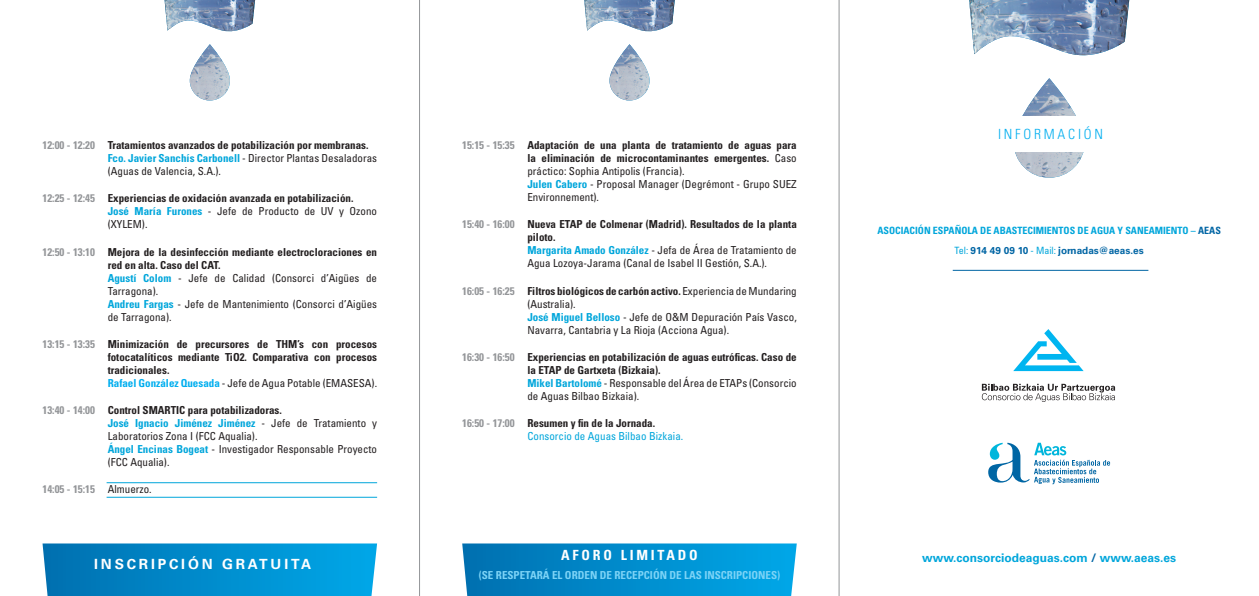
<style>
.page{position:relative;width:1259px;height:596px;background:#fff}
.page>*{position:absolute;margin:0;border:0;box-sizing:border-box;transform-origin:0 0}
.t1{font:700 14px "Univers LT Std";letter-spacing:.2em;color:#fff}
.t2{font:700 condensed 14px "Univers LT Std";letter-spacing:.2em;color:#fff}
.t3{font:300 condensed 14px "Univers LT Std";letter-spacing:.2em;color:#00aeef}
.t4{font:700 12px "Univers LT Std";color:#00a6db}
.t5{font:condensed 11px/13px "Univers LT Std";color:#231f20}
.t6{font:700 condensed 11px/13px "Univers LT Std";color:#231f20}
.t7{font:700 condensed 11px "Univers LT Std";color:#7cd3f6}
.t8{font:condensed 11px "Univers LT Std";color:#00a6db}
.t9{font:700 condensed 11px "Univers LT Std";color:#939598}
.t10{font:700 condensed 10px "Univers LT Std";color:#00a6db}
.t11{font:700 10px "Univers LT Std";color:#0065a4}
.s1{color:#939598}
.s2{font-weight:700;color:#00a6db}
.s3{font-weight:700;color:#00aeef}
.s4{font-weight:400;color:#231f20}
.s5{font-weight:400}
.s6{font-weight:700;color:#939598}
.s7{font-weight:700}
.s8{color:#0065a4}
.s9{font-weight:400;font-stretch:condensed;color:#00a6db}
</style>
<div class="page">
<svg style="left:43px;top:543px;width:334px;height:52px;background:#058ecd"></svg>
<svg style="left:462px;top:543px;width:335px;height:52px;background:#068ecd"></svg>
<hr style="left:107px;top:496px;width:270px;height:1px;background:#00a6db">
<hr style="left:107px;top:482px;width:270px;height:1px;background:#00a6db">
<img style="left:164px;top:0;width:91px;height:100px">
<img style="left:584px;top:0;width:91px;height:100px">
<img style="left:969px;top:0;width:160px;height:178px">
<svg style="left:988px;top:442px;width:122px;height:42px"></svg>
<svg style="left:1013px;top:329px;width:70px;height:42px"></svg>
<svg style="left:982px;top:383px;width:133px;height:18px"></svg>
<hr style="left:952px;top:270px;width:196px;height:1px;background:#0065a4">
<div style="left:933px;top:116px;width:234px;height:36px;background:#fff"></div>
<hr style="left:839px;top:0;width:1px;height:595px;background:#939598">
<hr style="left:419px;top:0;width:1px;height:595px;background:#939598">
<p class="t6" style="left:43px;top:138px;width:327px"><span class="s1">12:00 - 12:20</span> Tratamientos avanzados de potabilización por membranas.</p>
<p class="t5" style="left:108px;top:151px;width:271px"><span class="s2">Fco. Javier Sanchís Carbonell</span> - Director Plantas Desaladoras (Aguas de Valencia, S.A.).</p>
<p class="t6" style="left:43px;top:192px;width:312px"><span class="s1">12:25 - 12:45</span> Experiencias de oxidación avanzada en potabilización.</p>
<p class="t5" style="left:108px;top:204px;width:271px"><span class="s2">José María Furones</span> - Jefe de Producto de UV y Ozono (XYLEM).</p>
<p class="t6" style="left:108px;top:245px;width:271px;text-indent:-65px"><span class="s1">12:50 - 13:10</span> Mejora de la desinfección mediante electrocloraciones en red en alta. Caso del CAT.</p>
<p class="t5" style="left:108px;top:271px;width:271px"><span class="s2">Agustí Colom</span> - Jefe de Calidad (Consorci d’Aigües de<br>Tarragona).</p>
<p class="t5" style="left:108px;top:297px;width:271px"><span class="s2">Andreu Fargas</span> - Jefe de Mantenimiento (Consorci d’Aigües de Tarragona).</p>
<p class="t6" style="left:108px;top:337px;width:271px;text-align:justify;text-indent:-65px"><span class="s1">13:15 - 13:35</span> Minimización de precursores de THM’s con procesos fotocatalíticos mediante TiO2. Comparativa con procesos tradicionales.</p>
<p class="t5" style="left:108px;top:376px;width:271px"><span class="s3">Rafael González Quesada</span> - Jefe de Agua Potable (EMASESA).</p>
<p class="t6" style="left:43px;top:403px;width:241px"><span class="s1">13:40 - 14:00</span> Control SMARTIC para potabilizadoras.</p>
<p class="t5" style="left:108px;top:416px;width:271px"><span class="s2">José Ignacio Jiménez Jiménez</span> - Jefe de Tratamiento y<br>Laboratorios Zona I (FCC Aqualia).</p>
<p class="t5" style="left:108px;top:442px;width:271px"><span class="s2">Ángel Encinas Bogeat</span> - Investigador Responsable Proyecto (FCC Aqualia).</p>
<p class="t9" style="left:43px;top:482px;width:111px">14:05 - 15:15 <span class="s4">Almuerzo.</span></p>
<p class="t1" style="left:94px;top:555px;width:218px">INSCRIPCIÓN GRATUITA</p>
<p class="t6" style="left:527px;top:138px;width:271px;text-align:justify;text-indent:-65px"><span class="s1">15:15 - 15:35</span> Adaptación de una planta de tratamiento de aguas para la eliminación de microcontaminantes emergentes. <span class="s5">Caso práctico: Sophia Antipolis (Francia).</span></p>
<p class="t5" style="left:527px;top:177px;width:271px"><span class="s2">Julen Cabero</span> - Proposal Manager (Degrémont - Grupo SUEZ<br>Environnement).</p>
<p class="t6" style="left:527px;top:218px;width:271px;text-indent:-65px"><span class="s1">15:40 - 16:00</span> Nueva ETAP de Colmenar (Madrid). Resultados de la planta piloto.</p>
<p class="t5" style="left:527px;top:243px;width:271px"><span class="s2">Margarita Amado González</span> - Jefa de Área de Tratamiento de<br>Agua Lozoya-Jarama (Canal de Isabel II Gestión, S.A.).</p>
<p class="t5" style="left:527px;top:284px;width:271px;text-indent:-65px"><span class="s6">16:05 - 16:25</span> <span class="s7">Filtros biológicos de carbón activo.</span> Experiencia de Mundaring (Australia).</p>
<p class="t5" style="left:527px;top:310px;width:271px"><span class="s2">José Miguel Belloso</span> - Jefe de O&amp;M Depuración País Vasco,<br>Navarra, Cantabria y La Rioja (Acciona Agua).</p>
<p class="t6" style="left:527px;top:350px;width:271px;text-indent:-65px"><span class="s1">16:30 - 16:50</span> Experiencias en potabilización de aguas eutróficas. Caso de la ETAP de Gartxeta (Bizkaia).</p>
<p class="t5" style="left:527px;top:376px;width:271px"><span class="s2">Mikel Bartolomé</span> - Responsable del Área de ETAPs (Consorcio de Aguas Bilbao Bizkaia).</p>
<p class="t6" style="left:462px;top:416px;width:194px"><span class="s1">16:50 - 17:00</span> Resumen y fin de la Jornada.</p>
<p class="t8" style="left:527px;top:429px;width:157px">Consorcio de Aguas Bilbao Bizkaia.</p>
<p class="t2" style="left:561px;top:545px;width:138px">AFORO LIMITADO</p>
<p class="t7" style="left:479px;top:567px;width:303px">(SE RESPETARÁ EL ORDEN DE RECEPCIÓN DE LAS INSCRIPCIONES)</p>
<p class="t3" style="left:998px;top:126px;width:107px">INFORMACIÓN</p>
<p class="t10" style="left:877px;top:224px;width:345px">ASOCIACIÓN ESPAÑOLA DE ABASTECIMIENTOS DE AGUA Y SANEAMIENTO – <span class="s8">AEAS</span></p>
<p class="t11" style="left:954px;top:245px;width:191px"><span class="s9">Tel:</span> 914 49 09 10 <span class="s9">- Mail:</span> jornadas@aeas.es</p>
<p class="t4" style="left:922px;top:550px;width:255px">www.consorciodeaguas.com <span class="s8">/</span> www.aeas.es</p>
</div>
